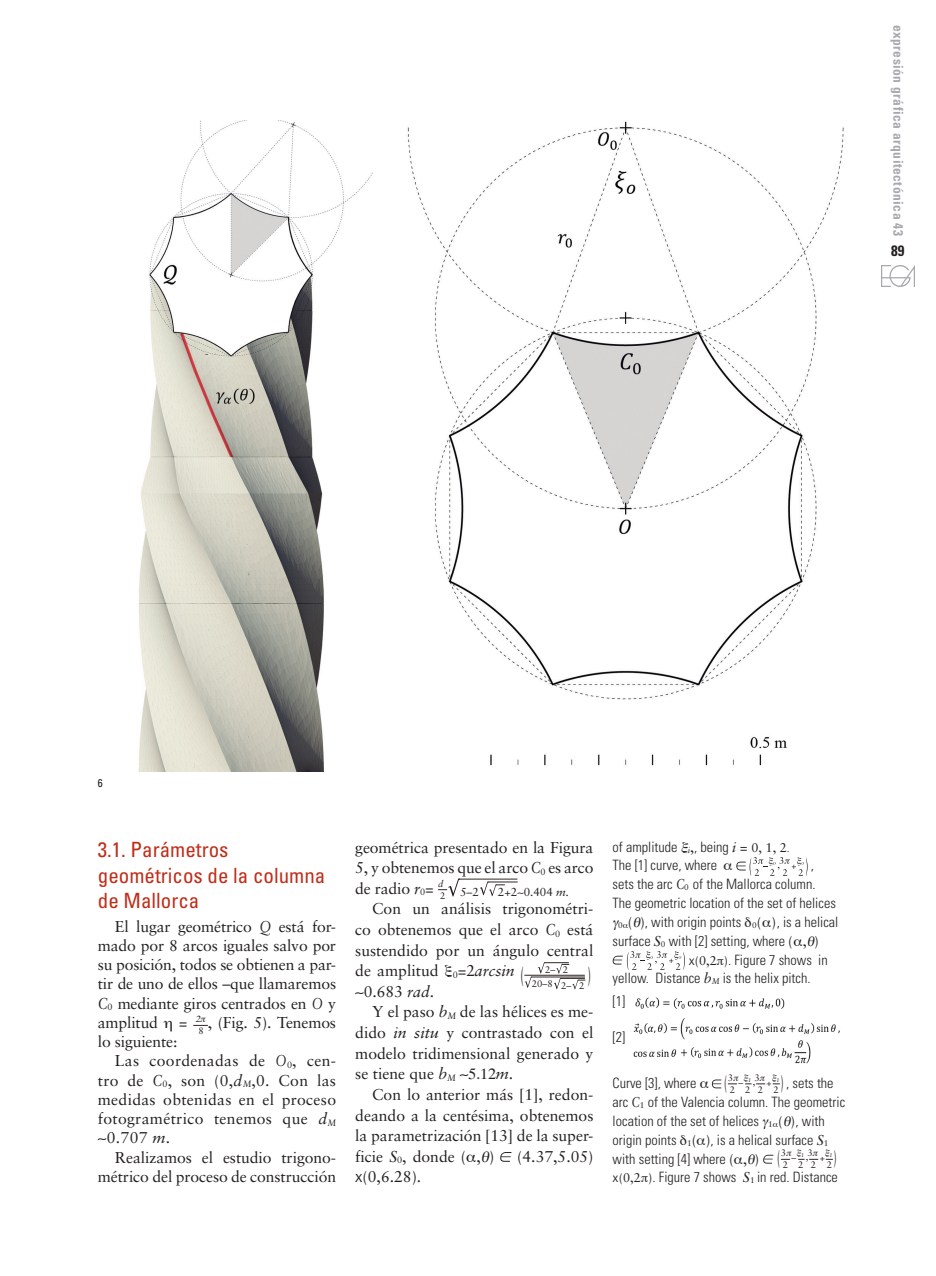
<style>
.page{position:relative;width:936px;height:1276px;background:#fff}
.page>*{position:absolute;margin:0;border:0;box-sizing:border-box;transform-origin:0 0}
.t1{font:21.6px "Sabon";color:#231f20;scale:.5 1}
.TITULAR_1_CAST{font:condensed 21px/25.5px "Univers";color:#c02d19}
.t2{font:19.5px "Sabon";color:#231f20;scale:.5 1}
.t3{font:15.75px/20.5px "Sabon";color:#231f20;text-align:justify}
.t4{font:15.75px "Sabon";letter-spacing:.02em;color:#231f20}
.t5{font:italic 15.75px "Sabon";color:#231f20}
.t6{font:700 condensed 15px "Univers";color:#231f20}
.t7{font:300 condensed 14.25px/18.8px "Univers";color:#231f20}
.t8{font:700 condensed 13.5px "Univers";letter-spacing:.035em;color:#a8a9ad}
.t9{font:11.7px "Sabon";color:#231f20}
.PIES_DE_FOTO_INGLES{font:condensed 11.25px "Univers";color:#231f20}
.t10{font:9.6px/14.2px "Sabon";color:#231f20;text-align:center}
.t11{font:9.45px "Sabon";color:#231f20}
.t12{font:italic 9.45px/12px "Sabon";color:#231f20}
.t13{font:italic 5.55px "Sabon";color:#231f20}
.s1{font-style:italic}
.s2{font-style:normal}
.s3{font-family:"Univers";font-weight:300;font-stretch:condensed}
.s4{font-family:"Sabon";font-weight:400;font-style:italic;font-stretch:normal;font-size:8.25px}
.s5{font-family:"Sabon";font-weight:400;font-stretch:normal}
.s6{font-family:"Sabon";font-weight:400;font-style:italic;font-stretch:normal}
.s7{font-family:"Sabon";font-weight:400;font-stretch:normal;font-size:12.75px}
.s8{font-size:12.75px}
.s9{font-family:"Sabon";font-weight:400;font-stretch:normal;font-size:8.25px}
</style>
<div class="page">
<svg style="left:612px;top:951px;width:73px;height:19px"></svg>
<img style="left:635px;top:997px;width:150px;height:12px">
<img style="left:633px;top:1039px;width:178px;height:25px">
<img style="left:633px;top:1018px;width:207px;height:21px">
<svg style="left:763px;top:1154px;width:10px;height:9px"></svg>
<hr style="left:458px;top:878px;width:59px;height:1px;background:#312725">
<hr style="left:487px;top:881px;width:30px;height:1px;background:#312725">
<svg style="left:480px;top:881px;width:25px;height:15px"></svg>
<svg style="left:438px;top:878px;width:22px;height:18px"></svg>
<hr style="left:524px;top:975px;width:60px;height:1px;background:#312725">
<svg style="left:524px;top:977px;width:8px;height:11px"></svg>
<hr style="left:531px;top:976px;width:54px;height:1px;background:#312725">
<svg style="left:538px;top:962px;width:47px;height:27px"></svg>
<svg style="left:500px;top:1152px;width:11px;height:9px"></svg>
<img style="left:881px;top:265px;width:33px;height:21px">
<img style="left:138px;top:120px;width:706px;height:651px">
<svg style="left:736px;top:857px;width:71px;height:19px"></svg>
<svg style="left:711px;top:1079px;width:10px;height:9px"></svg>
<svg style="left:727px;top:1083px;width:38px;height:1px"></svg>
<svg style="left:780px;top:1158px;width:38px;height:2px"></svg>
<svg style="left:825px;top:1158px;width:7px;height:2px"></svg>
<svg style="left:193px;top:1024px;width:15px;height:2px"></svg>
<p class="t8" style="left:906px;top:25px;width:213px;rotate:90deg">expresión gráfica arquitectónica 43</p>
<p class="t6" style="left:891px;top:242px;width:15px">89</p>
<p class="PIES_DE_FOTO_INGLES" style="left:98px;top:776px;width:6px">6</p>
<p class="TITULAR_1_CAST" style="left:98px;top:836px;width:229px">3.1. Parámetros geométricos de la columna de Mallorca</p>
<p class="t3" style="left:98px;top:916px;width:240px;line-height:19.2px;text-indent:17px">El lugar geométrico <span class="s1">Q</span> está for&shy;mado por 8 arcos iguales salvo por su posición, todos se obtienen a par&shy;tir de uno de ellos –que llamaremos <span class="s1">C</span><sub>0</sub> mediante giros centrados en <span class="s1">O</span> y amplitud</p>
<p class="t11" style="left:198px;top:1025px;width:7px">8</p>
<p class="t3" style="left:208px;top:1012px;width:130px">, (Fig. 5). Tenemos</p>
<p class="t3" style="left:179px;top:1012px;width:10px">=</p>
<p class="t3" style="left:98px;top:1031px;width:81px">lo siguiente:</p>
<p class="t4" style="left:115px;top:1051px;width:223px">Las coordenadas de <span class="s1">O</span><sub>0</sub>, cen-</p>
<p class="t4" style="left:98px;top:1070px;width:240px">tro de <span class="s1">C</span><sub>0</sub>, son (0,<span class="s1">d</span><sub>M</sub>,0. Con las</p>
<p class="t4" style="left:98px;top:1090px;width:240px">medidas obtenidas en el proceso</p>
<p class="t4" style="left:98px;top:1109px;width:240px">fotogramétrico tenemos que <span class="s1">d</span><sub>M</sub></p>
<p class="t3" style="left:107px;top:1127px;width:65px">0.707 <span class="s1">m</span>.</p>
<p class="t3" style="left:98px;top:1147px;width:240px;line-height:19.5px;text-align:right">Realizamos el estudio trigono&shy;métrico del proceso de construcción</p>
<p class="t3" style="left:355px;top:836px;width:240px">geométrica presentado en la Figura 5, y obtenemos que el arco <span class="s1">C</span><sub>0</sub> es arco de radio <span class="s1">r</span><sub>0</sub>=</p>
<p class="t12" style="left:438px;top:877px;width:9px">d<br><span class="s2">2</span></p>
<p class="t9" style="left:460px;top:885px;width:20px">5–2</p>
<p class="t9" style="left:498px;top:885px;width:73px">2+2 0.404 <span class="s1">m.</span></p>
<p class="t3" style="left:355px;top:898px;width:240px;text-indent:17px">Con un análisis trigonométri&shy;co obtenemos que el arco <span class="s1">C</span><sub>0</sub> está sustendido por un ángulo central de amplitud <sub>0</sub>=2<span class="s1">arcsin</span></p>
<p class="t10" style="left:532px;top:962px;width:54px">2– 2<br>20–8 2– 2</p>
<p class="t1" style="left:520px;top:961px;width:9px">(</p>
<p class="t1" style="left:587px;top:961px;width:9px">)</p>
<p class="t3" style="left:364px;top:981px;width:72px">0.683 <span class="s1">rad</span>.</p>
<p class="t3" style="left:355px;top:1001px;width:240px;text-indent:17px">Y el paso <span class="s1">b</span><sub>M</sub> de las hélices es me&shy;dido <span class="s1">in situ</span> y contrastado con el modelo tridimensional generado y se tiene que <span class="s1">b</span><sub>M</sub></p>
<p class="t5" style="left:496px;top:1064px;width:19px">m<span class="s2">.</span></p>
<p class="t3" style="left:355px;top:1084px;width:240px;text-indent:17px">Con lo anterior más [1], redon&shy;deando a la centésima, obtenemos la parametrización [13] de la super&shy;ficie <span class="s1">S</span><sub>0</sub>, donde ( , )</p>
<p class="t3" style="left:517px;top:1146px;width:78px">(4.37,5.05)</p>
<p class="t3" style="left:355px;top:1166px;width:68px"><span class="s3">x</span>(0,6.28).</p>
<p class="t7" style="left:612px;top:837px;width:178px">of amplitude <span class="s4">i</span><span class="s5">,</span>, being <span class="s6">i</span> <span class="s5">=</span> <span class="s7">0, 1, 2</span><span class="s8">.</span></p>
<p class="t7" style="left:612px;top:856px;width:106px">The [1] curve, where</p>
<p class="t7" style="left:810px;top:856px;width:5px">,</p>
<p class="t7" style="left:612px;top:875px;width:204px">sets the arc <span class="s6">C</span><span class="s9">0</span> of the Mallorca column.</p>
<p class="t7" style="left:612px;top:893px;width:225px">The geometric location of the set of helices</p>
<p class="t7" style="left:618px;top:912px;width:222px"><span class="s9">0</span> <span class="s5">( )</span>, with origin points <span class="s9">0</span><span class="s5">( )</span>, is a helical</p>
<p class="t7" style="left:612px;top:931px;width:208px">surface <span class="s6">S</span><span class="s9">0</span> with [2] setting, where <span class="s5">( , )</span></p>
<p class="t7" style="left:688px;top:950px;width:140px"><span class="s8">x</span><span class="s7">(0,2 )</span>. Figure 7 shows in</p>
<p class="t7" style="left:612px;top:969px;width:199px">yellow. Distance <span class="s6">b</span><span class="s4">M</span> is the helix pitch.</p>
<p class="t7" style="left:612px;top:992px;width:14px">[1]</p>
<p class="t7" style="left:612px;top:1028px;width:14px">[2]</p>
<p class="t7" style="left:612px;top:1074px;width:85px">Curve [3], where</p>
<p class="t11" style="left:727px;top:1071px;width:7px">3</p>
<p class="t13" style="left:748px;top:1076px;width:13px">1 <sup>3</sup></p>
<p class="t13" style="left:776px;top:1076px;width:5px">1</p>
<p class="t11" style="left:724px;top:1083px;width:12px">2<sup>(</sup></p>
<p class="t2" style="left:780px;top:1070px;width:8px">)</p>
<p class="t7" style="left:612px;top:1074px;width:234px;text-indent:173px">, sets the arc <span class="s6">C</span><span class="s9">1</span> of the Valencia column. The geometric location of the set of helices <span class="s9">1</span> <span class="s5">( )</span>, with origin points <span class="s9">1</span><span class="s5">( )</span>, is a helical surface <span class="s6">S</span><span class="s9">1 </span>with setting [4] where <span class="s5">( , )</span></p>
<p class="t11" style="left:738px;top:1077px;width:35px">–,+</p>
<p class="t11" style="left:745px;top:1083px;width:35px">22 2</p>
<p class="t11" style="left:780px;top:1147px;width:7px">3</p>
<p class="t13" style="left:801px;top:1152px;width:13px">1 <sup>3</sup></p>
<p class="t13" style="left:829px;top:1152px;width:5px">1</p>
<p class="t11" style="left:777px;top:1159px;width:12px">2<sup>(</sup></p>
<p class="t2" style="left:833px;top:1146px;width:8px">)</p>
<p class="t11" style="left:791px;top:1152px;width:35px">–,+</p>
<p class="t7" style="left:612px;top:1168px;width:227px"><span class="s8">x</span><span class="s7">(0,2 )</span>. Figure 7 shows <span class="s6">S</span><span class="s9">1</span> in red. Distance</p>
<p class="t11" style="left:798px;top:1159px;width:35px">22 2</p>
</div>
